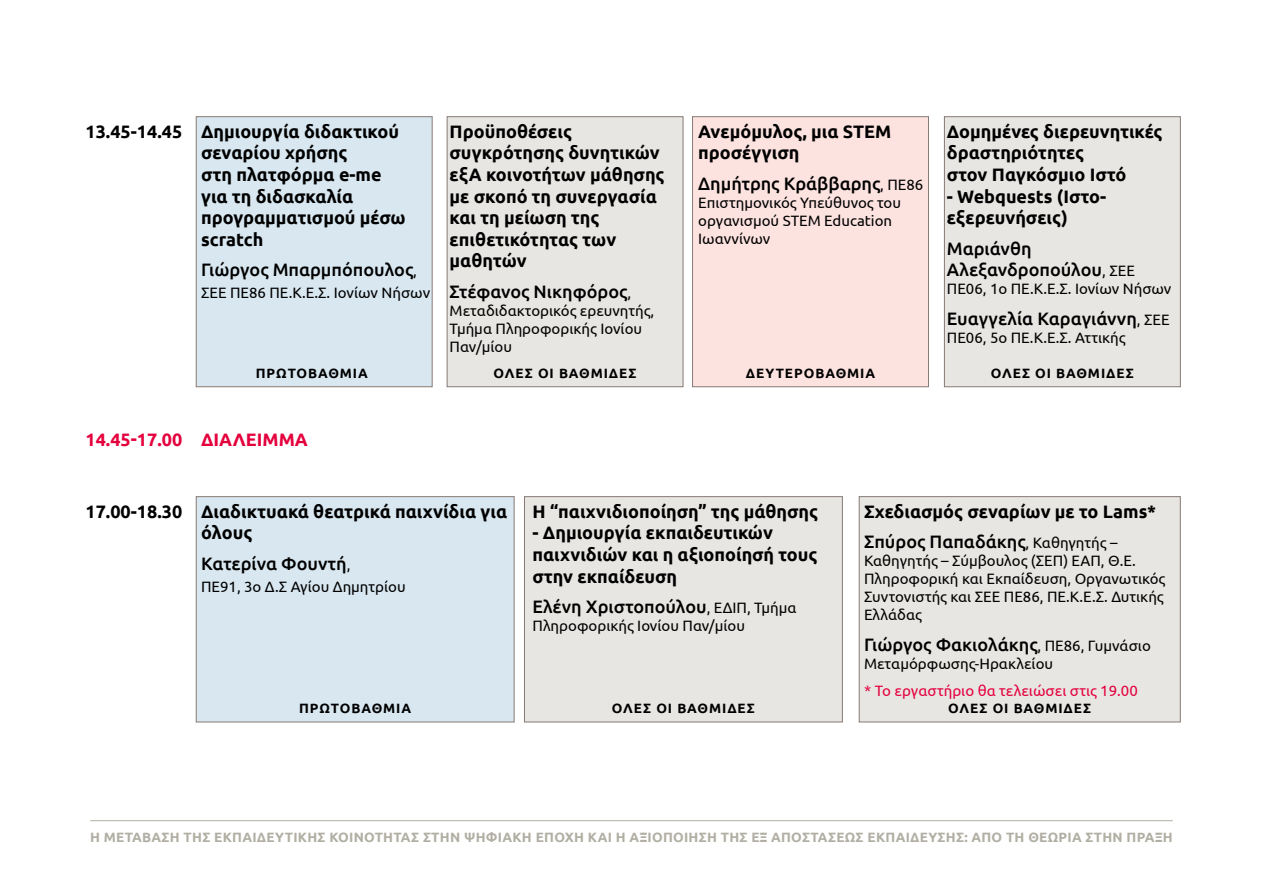
<style>
.page{position:relative;width:1263px;height:893px;background:#fff}
.page>*{position:absolute;margin:0;border:0;box-sizing:border-box;transform-origin:0 0}
.t1{font:700 18px/21.6px "Ubuntu";color:#000}
.t2{font:500 18px/21.6px "Ubuntu";color:#000}
.t3{font:700 18px "Ubuntu";color:#e4003d}
.t4{font:15px/18px "Ubuntu";color:#000}
.t5{font:15px "Ubuntu";color:#e4003d}
.t6{font:700 13.5px "Ubuntu";letter-spacing:.02em;color:#b1aea3}
.t7{font:700 13.5px "Ubuntu";letter-spacing:.07em;color:#000}
.s1{font-weight:400;font-size:15px}
.s2{font-weight:500}
</style>
<div class="page">
<hr style="left:90px;top:820px;width:1083px;height:1px;background:#b1aea3">
<div style="left:196px;top:116px;width:236px;height:271px;background:#d8e7f0;border:1px solid #877a74"></div>
<div style="left:196px;top:496px;width:318px;height:226px;background:#d8e7f0;border:1px solid #877a74"></div>
<div style="left:524px;top:496px;width:319px;height:226px;background:#e7e6e3;border:1px solid #877a74"></div>
<div style="left:859px;top:496px;width:322px;height:226px;background:#e7e6e3;border:1px solid #877a74"></div>
<div style="left:692px;top:116px;width:237px;height:271px;background:#fce3e0;border:1px solid #877a74"></div>
<div style="left:447px;top:116px;width:236px;height:271px;background:#e7e6e3;border:1px solid #877a74"></div>
<div style="left:944px;top:116px;width:237px;height:271px;background:#e7e6e3;border:1px solid #877a74"></div>
<p class="t1" style="left:86px;top:120px;width:98px">13.45-14.45</p>
<p class="t1" style="left:201px;top:120px;width:206px">Δημιουργία διδακτικού σεναρίου χρήσης<br>στη πλατφόρμα e-me για τη διδασκαλία προγραμματισμού μέσω scratch</p>
<p class="t2" style="left:201px;top:259px;width:217px">Γιώργος Μπαρμπόπουλος<span class="s1">,</span></p>
<p class="t4" style="left:201px;top:283px;width:231px">ΣΕΕ ΠΕ86 ΠΕ.Κ.Ε.Σ. Ιονίων Νήσων</p>
<p class="t1" style="left:450px;top:120px;width:216px">Προϋποθέσεις συγκρότησης δυνητικών εξΑ κοινοτήτων μάθησης με σκοπό τη συνεργασία και τη μείωση της επιθετικότητας των μαθητών</p>
<p class="t2" style="left:450px;top:280px;width:183px">Στέφανος Νικηφόρος<span class="s1">,</span></p>
<p class="t4" style="left:450px;top:301px;width:206px">Μεταδιδακτορικός ερευνητής,<br>Τμήμα Πληροφορικής Ιονίου<br>Παν/μίου</p>
<p class="t1" style="left:698px;top:120px;width:194px">Ανεμόμυλος, μια STEM προσέγγιση</p>
<p class="t2" style="left:698px;top:172px;width:227px">Δημήτρης Κράββαρης<span class="s1">, ΠΕ86</span></p>
<p class="t4" style="left:698px;top:193px;width:204px">Επιστημονικός Υπεύθυνος του οργανισμού SΤΕΜ Education<br>Ιωαννίνων</p>
<p class="t1" style="left:947px;top:120px;width:217px">Δομημένες διερευνητικές δραστηριότητες<br>στον Παγκόσμιο Ιστό</p>
<p class="t1" style="left:947px;top:185px;width:161px">- Webquests (Ιστο&shy;εξερευνήσεις)</p>
<p class="t2" style="left:947px;top:237px;width:190px">Μαριάνθη<br>Αλεξανδροπούλου<span class="s1">, ΣΕΕ</span></p>
<p class="t4" style="left:947px;top:280px;width:226px">ΠΕ06, 1ο ΠΕ.Κ.Ε.Σ. Ιονίων Νήσων</p>
<p class="t2" style="left:947px;top:307px;width:224px">Ευαγγελία Καραγιάννη<span class="s1">, ΣΕΕ</span></p>
<p class="t4" style="left:947px;top:328px;width:180px">ΠΕ06, 5ο ΠΕ.Κ.Ε.Σ. Αττικής</p>
<p class="t7" style="left:256px;top:365px;width:113px">ΠΡΩΤΟΒΑΘΜΙΑ</p>
<p class="t7" style="left:746px;top:365px;width:131px">ΔΕΥΤΕΡΟΒΑΘΜΙΑ</p>
<p class="t7" style="left:991px;top:365px;width:144px">ΌΛΕΣ ΟΙ ΒΑΘΜΊΔΕΣ</p>
<p class="t7" style="left:494px;top:365px;width:144px">ΌΛΕΣ ΟΙ ΒΑΘΜΊΔΕΣ</p>
<p class="t3" style="left:86px;top:428px;width:223px">14.45-17.00 ΔΙΆΛΕΙΜΜΑ</p>
<p class="t1" style="left:86px;top:500px;width:98px">17.00-18.30</p>
<p class="t1" style="left:201px;top:500px;width:308px">Διαδικτυακά θεατρικά παιχνίδια για όλους</p>
<p class="t2" style="left:201px;top:552px;width:151px">Κατερίνα Φουντή<span class="s1">,</span></p>
<p class="t4" style="left:201px;top:577px;width:206px">ΠΕ91, 3ο Δ.Σ Αγίου Δημητρίου</p>
<p class="t1" style="left:532px;top:500px;width:287px">Η “παιχνιδιοποίηση” της μάθησης</p>
<p class="t1" style="left:532px;top:522px;width:287px">- Δημιουργία εκπαιδευτικών παιχνιδιών και η αξιοποίησή τους στην εκπαίδευση</p>
<p class="t2" style="left:532px;top:595px;width:266px">Ελένη Χριστοπούλου<span class="s1">, ΕΔΙΠ, Τμήμα</span></p>
<p class="t4" style="left:532px;top:616px;width:214px">Πληροφορικής Ιονίου Παν/μίου</p>
<p class="t1" style="left:864px;top:496px;width:294px;line-height:30.6px">Σχεδιασμός σεναρίων με το Lams*<br><span class="s2">Σπύρος Παπαδάκης</span><span class="s1">, Καθηγητής –</span></p>
<p class="t4" style="left:864px;top:551px;width:303px">Καθηγητής – Σύμβουλος (ΣΕΠ) ΕΑΠ, Θ.Ε.<br>Πληροφορική και Εκπαίδευση, Οργανωτικός Συντονιστής και ΣΕΕ ΠΕ86, ΠΕ.Κ.Ε.Σ. Δυτικής Ελλάδας</p>
<p class="t2" style="left:864px;top:633px;width:288px">Γιώργος Φακιολάκης<span class="s1">, ΠΕ86, Γυμνάσιο</span></p>
<p class="t4" style="left:864px;top:654px;width:191px">Μεταμόρφωσης-Ηρακλείου</p>
<p class="t5" style="left:864px;top:681px;width:275px">* Το εργαστήριο θα τελειώσει στις 19.00</p>
<p class="t7" style="left:299px;top:700px;width:113px">ΠΡΩΤΟΒΑΘΜΙΑ</p>
<p class="t7" style="left:612px;top:700px;width:144px">ΌΛΕΣ ΟΙ ΒΑΘΜΊΔΕΣ</p>
<p class="t7" style="left:948px;top:700px;width:144px">ΌΛΕΣ ΟΙ ΒΑΘΜΊΔΕΣ</p>
<p class="t6" style="left:90px;top:829px;width:1084px">Η ΜΕΤΆΒΑΣΗ ΤΗΣ ΕΚΠΑΙΔΕΥΤΙΚΉΣ ΚΟΙΝΌΤΗΤΑΣ ΣΤΗΝ ΨΗΦΙΑΚΉ ΕΠΟΧΉ ΚΑΙ Η ΑΞΙΟΠΟΊ ΗΣΗ ΤΗΣ ΕΞ ΑΠΟΣΤΆΣΕΩΣ ΕΚΠΑΊΔΕΥΣΗΣ: ΑΠΌ ΤΗ ΘΕΩΡΊΑ ΣΤΗΝ ΠΡΆΞΗ</p>
</div>
